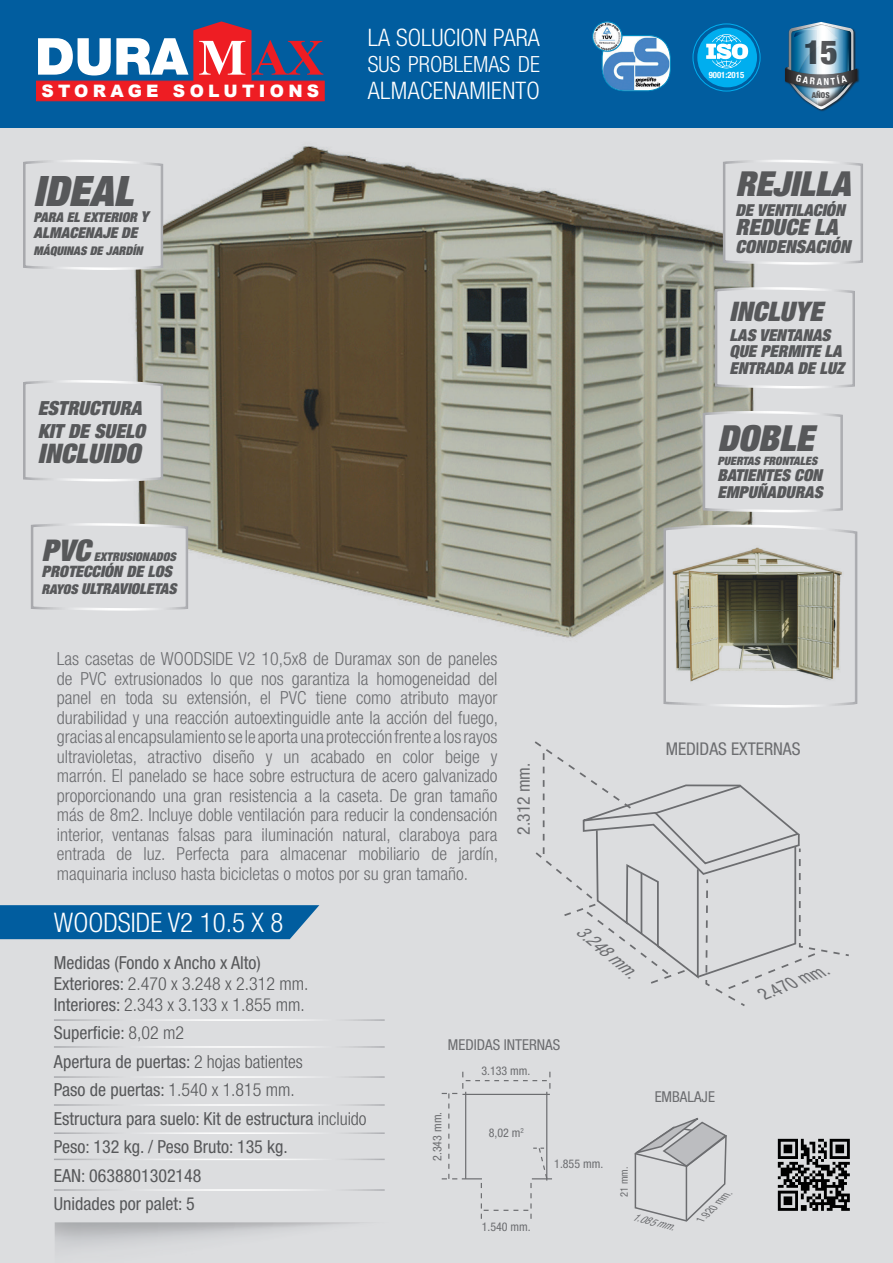
<style>
.page{position:relative;width:893px;height:1263px;background:#dcdddf}
.page>*{position:absolute;margin:0;border:0;box-sizing:border-box;transform-origin:0 0}
.t1{font:italic 900 condensed 42px "Helvetica Neue LT Pro";color:#57585a}
.t2{font:italic 900 condensed 36px "Helvetica Neue LT Pro";color:#57585a}
.t3{font:italic 900 condensed 34.5px "Helvetica Neue LT Pro";color:#57585a}
.t4{font:900 condensed 33.45px "Helvetica Neue";color:#57585a}
.t5{font:italic 900 condensed 30px "Helvetica Neue LT Pro";color:#57585a}
.t6{font:300 condensed 27px "Helvetica Neue LT Pro";color:#fff}
.t7{font:italic 900 condensed 27px "Helvetica Neue LT Pro";color:#57585a}
.t8{font:300 condensed 24.15px "Helvetica Neue LT Pro";letter-spacing:.015em;color:#fff}
.t9{font:italic 900 condensed 22.5px "Helvetica Neue LT Pro";color:#57585a}
.t10{font:300 condensed 22.35px "Helvetica Neue LT Pro";color:#fff}
.t11{font:italic 900 condensed 19.5px/22.5px "Helvetica Neue LT Pro";color:#57585a}
.t12{font:300 condensed 18px/19.5px "Helvetica Neue LT Pro";color:#6c6d70;text-align:justify}
.t13{font:condensed 18px/28.5px "Helvetica Neue LT Pro";color:#57585a}
.t14{font:italic 900 condensed 18px "Helvetica Neue LT Pro";color:#57585a}
.t15{font:condensed 17.55px "Helvetica Neue LT Pro";color:#6c6d70}
.t16{font:italic condensed 17.55px "Helvetica Neue LT Pro";color:#6c6d70}
.t17{font:900 17.1px "Arial";letter-spacing:.25em;color:#fff}
.t18{font:italic 900 condensed 16.5px/16.5px "Helvetica Neue LT Pro";color:#57585a}
.t19{font:italic 900 condensed 15.75px "Helvetica Neue LT Pro";color:#57585a}
.t20{font:italic 900 condensed 15px "Helvetica Neue LT Pro";color:#57585a}
.t21{font:condensed 15px "Helvetica Neue LT Pro";color:#6c6d70}
.t22{font:italic 900 condensed 13.5px "Helvetica Neue LT Pro";color:#57585a}
.t23{font:condensed 12px "Helvetica Neue LT Pro";color:#6c6d70}
.t24{font:italic 900 condensed 12px "Helvetica Neue LT Pro";color:#57585a}
.t25{font:italic 900 condensed 11.55px "Helvetica Neue LT Pro";color:#57585a}
.t26{font:italic condensed 10.5px "Helvetica Neue LT Pro";color:#6c6d70}
.t27{font:condensed 10.5px "Helvetica Neue LT Pro";color:#6c6d70}
.t28{font:700 condensed 8.7px "Helvetica Neue LT Pro";color:#fff}
.t29{font:900 condensed 8.1px "Helvetica Neue";color:#57585a}
.s1{font-size:15px}
.s2{font-size:13.5px}
.s3{font-weight:300}
</style>
<div class="page">
<svg style="left:0;top:905px;width:320px;height:34px;background:#0c63a2"></svg>
<svg style="left:442px;top:1072px;width:110px;height:147px"></svg>
<svg style="left:634px;top:1117px;width:93px;height:105px"></svg>
<svg style="left:534px;top:741px;width:315px;height:265px"></svg>
<div style="left:0;top:0;width:893px;height:128px;background:#015d9f"></div>
<div style="left:789px;top:22px;width:67px;height:89px;background:#231f20;opacity:.75"></div>
<div style="left:785px;top:68px;width:75px;height:22px;background:#231f20;opacity:.75"></div>
<hr style="left:54px;top:1019px;width:331px;height:2px;background:#fff">
<hr style="left:54px;top:1046px;width:331px;height:2px;background:#fff">
<hr style="left:54px;top:1104px;width:331px;height:2px;background:#fff">
<hr style="left:54px;top:1132px;width:331px;height:2px;background:#fff">
<hr style="left:54px;top:1158px;width:331px;height:2px;background:#fff">
<hr style="left:54px;top:1189px;width:331px;height:2px;background:#fff">
<hr style="left:54px;top:1076px;width:331px;height:2px;background:#fff">
<img style="left:134px;top:146px;width:621px;height:492px">
<div style="left:602px;top:35px;width:69px;height:56px;border:1px solid #008bc0;border-radius:23px"></div>
<img style="left:593px;top:22px;width:29px;height:29px;border-radius:15px">
<div style="left:592px;top:21px;width:30px;height:31px;border:1px solid #008bc0;border-radius:50%"></div>
<div style="left:697px;top:28px;width:60px;height:59px;background:#00aeef;border-radius:50%"></div>
<div style="left:693px;top:24px;width:67px;height:67px;border:1px solid #00aeef;border-radius:50%"></div>
<svg style="left:706px;top:34px;width:42px;height:35px"></svg>
<svg style="left:38px;top:21px;width:285px;height:60px"></svg>
<div style="left:36px;top:81px;width:289px;height:20px;background:#ee1d23;border:1px solid #ee1d23"></div>
<img style="left:777px;top:1138px;width:73px;height:73px">
<svg style="left:662px;top:522px;width:196px;height:186px"></svg>
<img style="left:663px;top:525px;width:190px;height:174px">
<svg style="left:701px;top:409px;width:142px;height:105px"></svg>
<svg style="left:714px;top:285px;width:141px;height:105px"></svg>
<svg style="left:722px;top:158px;width:141px;height:109px"></svg>
<svg style="left:23px;top:158px;width:141px;height:114px"></svg>
<svg style="left:31px;top:521px;width:158px;height:91px"></svg>
<svg style="left:23px;top:378px;width:141px;height:105px"></svg>
<svg style="left:785px;top:22px;width:72px;height:87px"></svg>
<p class="t17" style="left:41px;top:78px;width:279px">STORAGE SOLUTIONS</p>
<h1 class="t1" style="left:34px;top:164px;width:101px">IDEAL</h1>
<p class="t22" style="left:34px;top:209px;width:117px">PARA EL EXTERIOR <span class="s1">Y</span></p>
<p class="t20" style="left:34px;top:223px;width:105px">ALMACENAJE DE</p>
<p class="t24" style="left:34px;top:243px;width:111px">MÁQUINAS DE JARDÍN</p>
<h3 class="t8" style="left:368px;top:23px;width:174px">LA SOLUCION PARA</h3>
<p class="t10" style="left:368px;top:52px;width:174px">SUS PROBLEMAS DE</p>
<h3 class="t8" style="left:368px;top:77px;width:174px">ALMACENAMIENTO</h3>
<p class="t11" style="left:38px;top:397px;width:109px">ESTRUCTURA<br>KIT DE SUELO</p>
<h3 class="t7" style="left:38px;top:436px;width:104px">INCLUIDO</h3>
<h3 class="t5" style="left:41px;top:531px;width:50px">PVC</h3>
<p class="t24" style="left:94px;top:549px;width:84px">EXTRUSIONADOS</p>
<p class="t19" style="left:41px;top:562px;width:132px">PROTECCIÓN DE LOS</p>
<p class="t20" style="left:41px;top:579px;width:136px"><span class="s2">RAYOS</span> ULTRAVIOLETAS</p>
<p class="t12" style="left:57px;top:649px;width:443px">Las casetas de WOODSIDE V2 10,5x8 de Duramax son de paneles de PVC extrusionados lo que nos garantiza la homogeneidad del panel en toda su extensión, el PVC tiene como atributo mayor durabilidad y una reacción autoextinguidle ante la acción del fuego, gracias al encapsulamiento se le aporta una protección frente a los rayos ultravioletas, atractivo diseño y un acabado en color beige y marrón. El panelado se hace sobre estructura de acero galvanizado proporcionando una gran resistencia a la caseta. De gran tamaño más de 8m2. Incluye doble ventilación para reducir la condensación interior, ventanas falsas para iluminación natural, claraboya para entrada de luz. Perfecta para almacenar mobiliario de jardín, maquinaria incluso hasta bicicletas o motos por su gran tamaño.</p>
<p class="t15" style="left:513px;top:834px;width:73px;rotate:-90deg">2.312 mm.</p>
<p class="t28" style="left:709px;top:69px;width:37px">9001:2015</p>
<h3 class="t4" style="left:803px;top:25px;width:36px">15</h3>
<p class="t29" style="left:812px;top:88px;width:20px">AÑOS</p>
<h3 class="t3" style="left:735px;top:162px;width:116px">REJILLA</h3>
<p class="t18" style="left:735px;top:202px;width:111px">DE VENTILACIÓN</p>
<p class="t9" style="left:735px;top:213px;width:104px">REDUCE LA</p>
<p class="t14" style="left:735px;top:236px;width:116px">CONDENSACIÓN</p>
<h3 class="t7" style="left:729px;top:294px;width:95px">INCLUYE</h3>
<p class="t18" style="left:729px;top:326px;width:116px">LAS VENTANAS<br>QUE PERMITE LA<br>ENTRADA DE LUZ</p>
<h2 class="t2" style="left:717px;top:415px;width:98px">DOBLE</h2>
<p class="t25" style="left:717px;top:453px;width:101px">PUERTAS FRONTALES</p>
<p class="t18" style="left:717px;top:467px;width:107px">BATIENTES CON<br>EMPUÑADURAS</p>
<p class="t15" style="left:666px;top:738px;width:136px">MEDIDAS EXTERNAS</p>
<h3 class="t6" style="left:54px;top:907px;width:231px">WOODSIDE V2 10.5 X 8</h3>
<p class="t13" style="left:54px;top:952px;width:256px;line-height:21px">Medidas (Fondo x Ancho x Alto)<br>Exteriores: <span class="s3">2.470 x 3.248 x 2.312 mm.<br></span>Interiores: <span class="s3">2.343 x 3.133 x 1.855 mm.</span></p>
<p class="t13" style="left:54px;top:1018px;width:314px">Superficie: <span class="s3">8,02 m2<br></span>Apertura de puertas: <span class="s3">2 hojas batientes<br></span>Paso de puertas: <span class="s3">1.540 x 1.815 mm.<br></span>Estructura para suelo: Kit de estructura <span class="s3">incluido<br></span>Peso: 132 kg. / Peso Bruto: 135 kg.<br>EAN: 0638801302148<br>Unidades por palet: 5</p>
<p class="t16" style="left:586px;top:921px;width:73px;rotate:40deg">3.248 mm.</p>
<p class="t21" style="left:448px;top:1036px;width:114px">MEDIDAS INTERNAS</p>
<p class="t23" style="left:481px;top:1063px;width:51px">3.133 mm.</p>
<p class="t21" style="left:655px;top:1088px;width:62px">EMBALAJE</p>
<p class="t23" style="left:430px;top:1161px;width:51px;rotate:-90deg">2.343 mm.</p>
<p class="t23" style="left:489px;top:1126px;width:37px">8,02 m<sup>2</sup></p>
<p class="t23" style="left:482px;top:1219px;width:51px">1.540 mm.</p>
<p class="t23" style="left:554px;top:1156px;width:51px">1.855 mm.</p>
<p class="t27" style="left:618px;top:1197px;width:32px;rotate:-90deg">21 mm.</p>
<p class="t26" style="left:634px;top:1210px;width:44px;rotate:15deg">1.085 mm.</p>
<p class="t26" style="left:696px;top:1216px;width:44px;rotate:-44deg">1.920 mm.</p>
<p class="t16" style="left:759px;top:985px;width:73px;rotate:-22deg">2.470 mm.</p>
</div>
